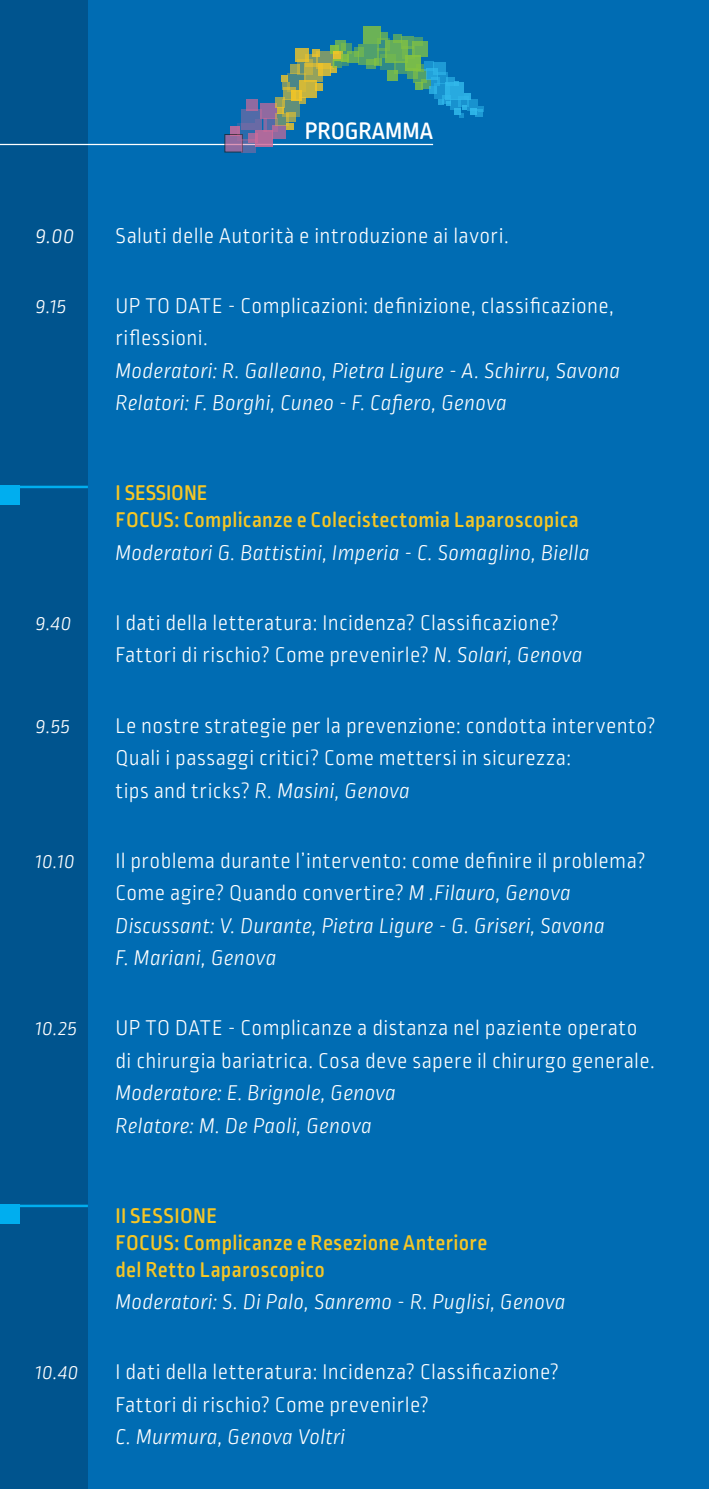
<style>
.page{position:relative;width:709px;height:1489px;background:#fff}
.page>*{position:absolute;margin:0;border:0;box-sizing:border-box;transform-origin:0 0}
.t1{font:500 25px "Ropa Soft Pro";color:#fff}
.t2{font:300 22.5px/32.5px "Ropa Soft Pro";letter-spacing:.015em;color:#fff}
.t3{font:italic 300 22.5px/32.5px "Ropa Soft Pro";letter-spacing:.01em;color:#fff}
.t4{font:500 22.5px/27px "Ropa Soft Pro";letter-spacing:.015em;color:#f6c625}
.t5{font:italic 300 21.25px "Ropa Soft Pro";letter-spacing:.02em;color:#fff}
.s1{font-style:italic}
.s2{font-style:normal}
</style>
<div class="page">
<div style="left:0;top:0;width:709px;height:1488px;background:#006cb3"></div>
<div style="left:0;top:0;width:88px;height:1488px;background:#00548e"></div>
<hr style="left:0;top:144px;width:433px;height:1px;background:#fff">
<div style="left:231px;top:126px;width:9px;height:9px;background:#af6a9c"></div>
<svg style="left:227px;top:136px;width:13px;height:14px"></svg>
<svg style="left:238px;top:123px;width:17px;height:17px"></svg>
<svg style="left:242px;top:140px;width:14px;height:13px"></svg>
<svg style="left:248px;top:133px;width:7px;height:9px"></svg>
<svg style="left:255px;top:130px;width:17px;height:17px"></svg>
<div style="left:241px;top:109px;width:20px;height:20px;background:linear-gradient(to bottom,#476ba9,#686aa5)"></div>
<div style="left:247px;top:99px;width:11px;height:11px;background:#906aa0"></div>
<svg style="left:260px;top:103px;width:17px;height:16px"></svg>
<div style="left:255px;top:119px;width:6px;height:10px;background:#696aa5"></div>
<svg style="left:267px;top:118px;width:9px;height:14px"></svg>
<svg style="left:263px;top:118px;width:4px;height:14px"></svg>
<svg style="left:272px;top:126px;width:13px;height:13px"></svg>
<svg style="left:276px;top:113px;width:13px;height:13px"></svg>
<svg style="left:286px;top:116px;width:9px;height:6px"></svg>
<svg style="left:286px;top:123px;width:8px;height:7px"></svg>
<div style="left:277px;top:107px;width:7px;height:7px;background:#c6b440"></div>
<svg style="left:275px;top:97px;width:8px;height:10px"></svg>
<svg style="left:282px;top:99px;width:17px;height:17px"></svg>
<svg style="left:283px;top:90px;width:9px;height:10px"></svg>
<svg style="left:299px;top:98px;width:7px;height:6px"></svg>
<svg style="left:292px;top:91px;width:10px;height:9px"></svg>
<svg style="left:282px;top:83px;width:5px;height:7px"></svg>
<div style="left:281px;top:75px;width:7px;height:7px;background:#c4b441"></div>
<svg style="left:287px;top:73px;width:17px;height:18px"></svg>
<div style="left:290px;top:64px;width:9px;height:10px;background:#93a25d"></div>
<svg style="left:297px;top:61px;width:9px;height:14px"></svg>
<svg style="left:299px;top:81px;width:18px;height:17px"></svg>
<svg style="left:315px;top:83px;width:7px;height:7px"></svg>
<svg style="left:304px;top:63px;width:18px;height:19px"></svg>
<svg style="left:318px;top:68px;width:13px;height:8px"></svg>
<svg style="left:296px;top:48px;width:13px;height:13px"></svg>
<svg style="left:306px;top:54px;width:10px;height:12px"></svg>
<svg style="left:316px;top:51px;width:17px;height:17px"></svg>
<svg style="left:312px;top:49px;width:7px;height:7px"></svg>
<svg style="left:330px;top:66px;width:7px;height:7px"></svg>
<svg style="left:330px;top:45px;width:9px;height:9px"></svg>
<div style="left:333px;top:52px;width:10px;height:9px;background:#dfbd31"></div>
<svg style="left:333px;top:59px;width:8px;height:9px"></svg>
<svg style="left:335px;top:40px;width:11px;height:11px"></svg>
<svg style="left:341px;top:43px;width:11px;height:11px"></svg>
<svg style="left:347px;top:51px;width:11px;height:12px"></svg>
<svg style="left:341px;top:54px;width:7px;height:8px"></svg>
<svg style="left:342px;top:60px;width:7px;height:6px"></svg>
<svg style="left:354px;top:47px;width:4px;height:9px"></svg>
<div style="left:363px;top:27px;width:17px;height:17px;background:#6bb256"></div>
<svg style="left:358px;top:44px;width:19px;height:21px"></svg>
<div style="left:380px;top:32px;width:8px;height:7px;background:#56a467"></div>
<svg style="left:377px;top:38px;width:13px;height:11px"></svg>
<svg style="left:377px;top:49px;width:8px;height:9px"></svg>
<svg style="left:374px;top:58px;width:6px;height:8px"></svg>
<svg style="left:366px;top:59px;width:9px;height:10px"></svg>
<svg style="left:380px;top:54px;width:14px;height:16px"></svg>
<svg style="left:385px;top:40px;width:20px;height:23px"></svg>
<svg style="left:393px;top:34px;width:9px;height:8px"></svg>
<svg style="left:401px;top:36px;width:12px;height:13px"></svg>
<div style="left:414px;top:37px;width:9px;height:8px;background:#429779"></div>
<svg style="left:412px;top:41px;width:15px;height:16px"></svg>
<svg style="left:402px;top:46px;width:12px;height:12px"></svg>
<div style="left:405px;top:55px;width:16px;height:15px;background:#78bb4a"></div>
<svg style="left:394px;top:62px;width:12px;height:12px"></svg>
<svg style="left:387px;top:70px;width:11px;height:10px"></svg>
<svg style="left:407px;top:70px;width:6px;height:8px"></svg>
<svg style="left:413px;top:69px;width:13px;height:14px"></svg>
<div style="left:415px;top:82px;width:7px;height:7px;background:#6bb256"></div>
<svg style="left:421px;top:79px;width:9px;height:9px"></svg>
<svg style="left:429px;top:86px;width:5px;height:8px"></svg>
<div style="left:431px;top:77px;width:9px;height:9px;background:#1b96d2"></div>
<svg style="left:426px;top:70px;width:10px;height:10px"></svg>
<svg style="left:424px;top:61px;width:9px;height:9px"></svg>
<svg style="left:432px;top:62px;width:13px;height:13px"></svg>
<svg style="left:434px;top:83px;width:11px;height:15px"></svg>
<svg style="left:436px;top:73px;width:11px;height:11px"></svg>
<svg style="left:446px;top:77px;width:8px;height:5px"></svg>
<div style="left:445px;top:82px;width:18px;height:18px;background:#28aae0"></div>
<div style="left:442px;top:96px;width:9px;height:8px;background:#32baec"></div>
<svg style="left:438px;top:99px;width:12px;height:7px"></svg>
<div style="left:450px;top:99px;width:10px;height:11px;background:#1892cf"></div>
<div style="left:454px;top:108px;width:7px;height:7px;background:#2aaee3"></div>
<svg style="left:458px;top:96px;width:9px;height:11px"></svg>
<svg style="left:464px;top:93px;width:6px;height:6px"></svg>
<svg style="left:467px;top:99px;width:10px;height:6px"></svg>
<svg style="left:459px;top:105px;width:25px;height:13px"></svg>
<svg style="left:475px;top:109px;width:8px;height:7px"></svg>
<svg style="left:334px;top:61px;width:7px;height:7px"></svg>
<hr style="left:16px;top:485px;width:72px;height:3px;background:#00aeef">
<div style="left:0;top:485px;width:20px;height:20px;background:#00aeef"></div>
<hr style="left:16px;top:1204px;width:72px;height:3px;background:#00aeef">
<div style="left:0;top:1204px;width:20px;height:19px;background:#00aeef"></div>
<p class="t1" style="left:305px;top:117px;width:130px">PROGRAMMA</p>
<p class="t3" style="left:35px;top:220px;width:41px">9.00</p>
<p class="t2" style="left:115px;top:220px;width:395px">Saluti delle Autorità e introduzione ai lavori.</p>
<p class="t5" style="left:35px;top:294px;width:32px">9.15</p>
<p class="t2" style="left:115px;top:290px;width:500px">UP TO DATE - Complicazioni: definizione, classificazione, riflessioni.</p>
<p class="t3" style="left:115px;top:355px;width:506px">Moderatori: R. Galleano, Pietra Ligure - A. Schirru, Savona<br>Relatori: F. Borghi, Cuneo - F. Cafiero, Genova</p>
<p class="t4" style="left:115px;top:480px;width:465px">I SESSIONE<br>FOCUS: Complicanze e Colecistectomia Laparoscopica</p>
<p class="t3" style="left:115px;top:537px;width:476px">Moderatori G. Battistini, Imperia - C. Somaglino, Biella</p>
<p class="t5" style="left:35px;top:611px;width:37px">9.40</p>
<p class="t2" style="left:115px;top:607px;width:469px">I dati della letteratura: Incidenza? Classificazione?<br>Fattori di rischio? Come prevenirle? <span class="s1">N. Solari, Genova</span></p>
<p class="t5" style="left:35px;top:714px;width:36px">9.55</p>
<p class="t2" style="left:115px;top:710px;width:542px">Le nostre strategie per la prevenzione: condotta intervento?<br>Quali i passaggi critici? Come mettersi in sicurezza:<br>tips and tricks? <span class="s1">R. Masini, Genova</span></p>
<p class="t5" style="left:35px;top:849px;width:41px">10.10</p>
<p class="t3" style="left:115px;top:845px;width:531px"><span class="s2">Il problema durante l’intervento: come definire il problema?<br>Come agire? Quando convertire?</span> M .Filauro, Genova Discussant: V. Durante, Pietra Ligure - G. Griseri, Savona<br>F. Mariani, Genova</p>
<p class="t5" style="left:35px;top:1016px;width:43px">10.25</p>
<p class="t2" style="left:115px;top:1012px;width:540px">UP TO DATE - Complicanze a distanza nel paziente operato di chirurgia bariatrica. Cosa deve sapere il chirurgo generale.</p>
<p class="t3" style="left:115px;top:1077px;width:282px">Moderatore: E. Brignole, Genova<br>Relatore: M. De Paoli, Genova</p>
<p class="t4" style="left:115px;top:1202px;width:373px">II SESSIONE<br>FOCUS: Complicanze e Resezione Anteriore del Retto Laparoscopico</p>
<p class="t3" style="left:115px;top:1286px;width:452px">Moderatori: S. Di Palo, Sanremo - R. Puglisi, Genova</p>
<p class="t5" style="left:35px;top:1360px;width:45px">10.40</p>
<p class="t2" style="left:115px;top:1356px;width:445px">I dati della letteratura: Incidenza? Classificazione?<br>Fattori di rischio? Come prevenirle?</p>
<p class="t3" style="left:115px;top:1421px;width:231px">C. Murmura, Genova Voltri</p>
</div>
